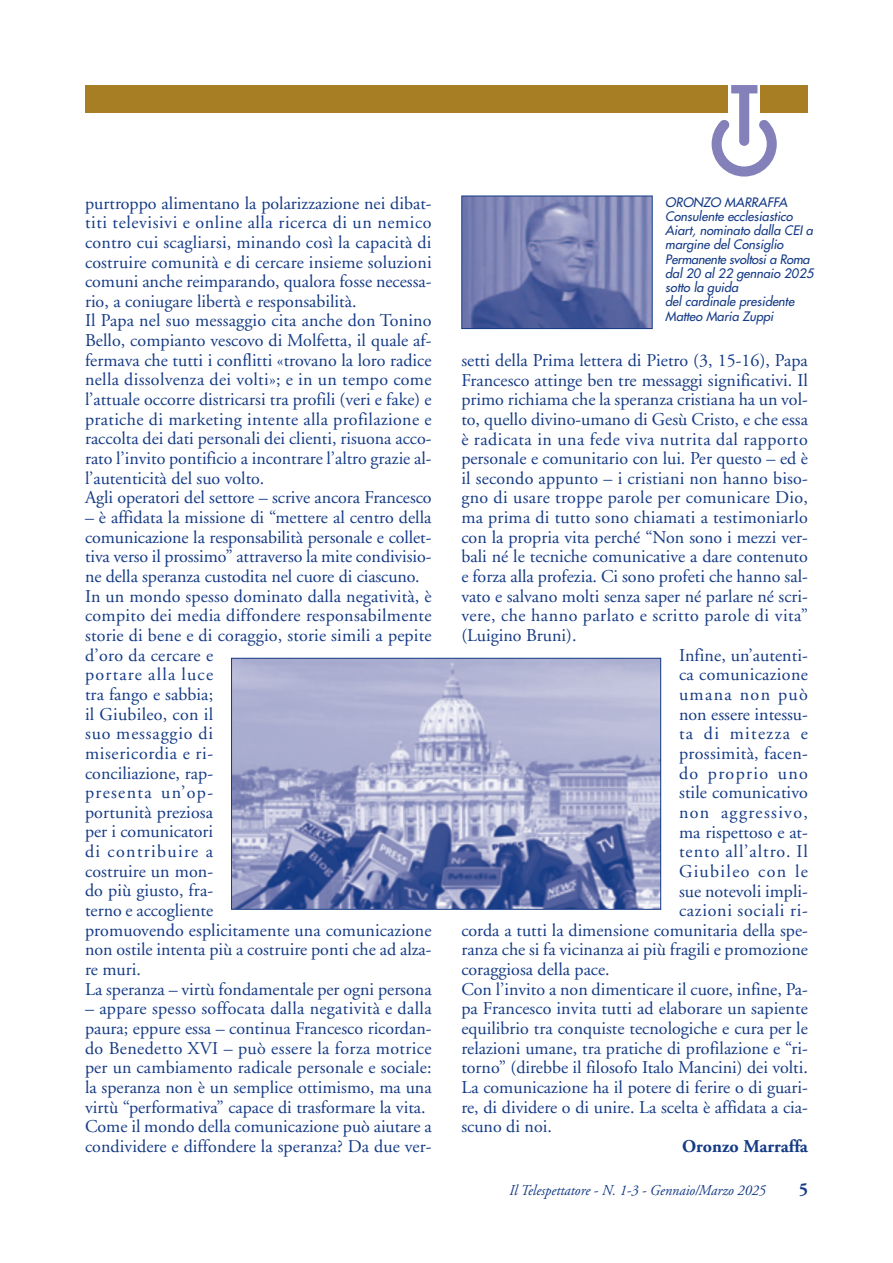
<style>
.page{position:relative;width:893px;height:1263px;background:#fff}
.page>*{position:absolute;margin:0;border:0;box-sizing:border-box;transform-origin:0 0}
.t1{font:18px/19.6px "Adobe Garamond";color:#143a85}
.t2{font:18px "Adobe Garamond";letter-spacing:.03em;color:#143a85}
.t3{font:18px "Adobe Garamond";letter-spacing:.02em;color:#143a85}
.t4{font:18px "Adobe Garamond";letter-spacing:.075em;color:#143a85}
.t5{font:18px "Adobe Garamond";letter-spacing:.055em;color:#143a85}
.t6{font:18px "Adobe Garamond";letter-spacing:.04em;color:#143a85}
.t7{font:700 18px "Adobe Garamond";color:#143a85}
.t8{font:700 18px "Adobe Garamond";color:#143a85;scale:.95 1}
.t9{font:italic 15px "Adobe Garamond";color:#143a85;scale:.95 1}
.t10{font:italic 12.75px/14.2px "Futura";color:#143a85}
</style>
<div class="page">
<svg style="left:712px;top:85px;width:65px;height:92px"></svg>
<div style="left:85px;top:85px;width:643px;height:27px;background:#a77e23"></div>
<div style="left:761px;top:85px;width:47px;height:27px;background:#a77e23"></div>
<img style="left:463px;top:198px;width:188px;height:129px">
<div style="left:461px;top:196px;width:192px;height:133px;border:1px solid #143a85"></div>
<img style="left:233px;top:660px;width:426px;height:248px">
<div style="left:231px;top:658px;width:430px;height:252px;border:1px solid #143a85"></div>
<p class="t1" style="left:85px;top:195px;width:348px">purtroppo alimentano la polarizzazione nei dibat&shy;titi televisivi e online alla ricerca di un nemico contro cui scagliarsi, minando così la capacità di costruire comunità e di cercare insieme soluzioni comuni anche reimparando, qualora fosse necessa&shy;rio, a coniugare libertà e responsabilità.<br>Il Papa nel suo messaggio cita anche don Tonino Bello, compianto vescovo di Molfetta, il quale af&shy;fermava che tutti i conflitti «trovano la loro radice nella dissolvenza dei volti»; e in un tempo come l’attuale occorre districarsi tra profili (veri e fake) e pratiche di marketing intente alla profilazione e raccolta dei dati personali dei clienti, risuona acco&shy;rato l’invito pontificio a incontrare l’altro grazie al&shy;l’autenticità del suo volto.<br>Agli operatori del settore – scrive ancora Francesco</p>
<p class="t1" style="left:85px;top:509px;width:348px">– è affidata la missione di “mettere al centro della comunicazione la responsabilità personale e collet&shy;tiva verso il prossimo” attraverso la mite condivisio&shy;ne della speranza custodita nel cuore di ciascuno.<br>In un mondo spesso dominato dalla negatività, è compito dei media diffondere responsabilmente storie di bene e di coraggio, storie simili a pepite d’oro da cercare e<br>portare alla luce<br>tra fango e sabbia;<br>il Giubileo, con il<br>suo messaggio di<br>misericordia e ri-<br>conciliazione, rap-<br>presenta un’op-<br>portunità preziosa<br>per i comunicatori<br>di contribuire a<br>costruire un mon-<br>do più giusto, fra-<br>terno e accogliente<br>promuovendo esplicitamente una comunicazione non ostile intenta più a costruire ponti che ad alza&shy;re muri.<br>La speranza – virtù fondamentale per ogni persona</p>
<p class="t1" style="left:85px;top:1000px;width:348px">– appare spesso soffocata dalla negatività e dalla paura; eppure essa – continua Francesco ricordan&shy;do Benedetto XVI – può essere la forza motrice per un cambiamento radicale personale e sociale: la speranza non è un semplice ottimismo, ma una virtù “performativa” capace di trasformare la vita.<br>Come il mondo della comunicazione può aiutare a condividere e diffondere la speranza? Da due ver-</p>
<p class="t10" style="left:665px;top:196px;width:152px">ORONZO MARRAFFA<br>Consulente ecclesiastico<br>Aiart, nominato dalla CEI a margine del Consiglio<br>Permanente svoltosi a Roma dal 20 al 22 gennaio 2025 sotto la guida<br>del cardinale presidente<br>Matteo Maria Zuppi</p>
<p class="t1" style="left:461px;top:352px;width:348px">setti della Prima lettera di Pietro (3, 15-16), Papa</p>
<p class="t1" style="left:461px;top:372px;width:348px">Francesco attinge ben tre messaggi significativi. Il</p>
<p class="t1" style="left:461px;top:391px;width:348px">primo richiama che la speranza cristiana ha un vol-</p>
<p class="t1" style="left:461px;top:411px;width:348px">to, quello divino-umano di Gesù Cristo, e che essa</p>
<p class="t2" style="left:461px;top:432px;width:348px">è radicata in una fede viva nutrita dal rapporto</p>
<p class="t1" style="left:461px;top:450px;width:348px">personale e comunitario con lui. Per questo – ed è</p>
<p class="t1" style="left:461px;top:470px;width:348px">il secondo appunto – i cristiani non hanno biso-</p>
<p class="t3" style="left:461px;top:491px;width:348px">gno di usare troppe parole per comunicare Dio,</p>
<p class="t1" style="left:461px;top:509px;width:348px">ma prima di tutto sono chiamati a testimoniarlo</p>
<p class="t1" style="left:461px;top:529px;width:348px">con la propria vita perché “Non sono i mezzi ver-</p>
<p class="t1" style="left:461px;top:549px;width:348px">bali né le tecniche comunicative a dare contenuto</p>
<p class="t1" style="left:461px;top:568px;width:348px">e forza alla profezia. Ci sono profeti che hanno sal-</p>
<p class="t1" style="left:461px;top:588px;width:348px">vato e salvano molti senza saper né parlare né scri-</p>
<p class="t2" style="left:461px;top:608px;width:348px">vere, che hanno parlato e scritto parole di vita”</p>
<p class="t1" style="left:461px;top:627px;width:117px">(Luigino Bruni).</p>
<p class="t1" style="left:679px;top:647px;width:130px">Infine, un’autenti-</p>
<p class="t3" style="left:679px;top:667px;width:130px">ca comunicazione</p>
<p class="t4" style="left:679px;top:687px;width:130px">umana non può</p>
<p class="t1" style="left:679px;top:706px;width:130px">non essere intessu-</p>
<p class="t4" style="left:679px;top:726px;width:130px">ta di mitezza e</p>
<p class="t3" style="left:679px;top:746px;width:130px">prossimità, facen-</p>
<p class="t4" style="left:679px;top:766px;width:130px">do proprio uno</p>
<p class="t1" style="left:679px;top:784px;width:130px">stile comunicativo</p>
<p class="t4" style="left:679px;top:805px;width:130px">non aggressivo,</p>
<p class="t1" style="left:679px;top:824px;width:130px">ma rispettoso e at-</p>
<p class="t5" style="left:679px;top:844px;width:130px">tento all’altro. Il</p>
<p class="t4" style="left:679px;top:864px;width:130px">Giubileo con le</p>
<p class="t1" style="left:679px;top:883px;width:130px">sue notevoli impli-</p>
<p class="t6" style="left:679px;top:903px;width:130px">cazioni sociali ri-</p>
<p class="t1" style="left:461px;top:922px;width:348px">corda a tutti la dimensione comunitaria della spe-</p>
<p class="t1" style="left:461px;top:942px;width:348px">ranza che si fa vicinanza ai più fragili e promozione</p>
<p class="t1" style="left:461px;top:961px;width:150px">coraggiosa della pace.</p>
<p class="t1" style="left:461px;top:981px;width:348px">Con l’invito a non dimenticare il cuore, infine, Pa-</p>
<p class="t1" style="left:461px;top:1000px;width:348px">pa Francesco invita tutti ad elaborare un sapiente</p>
<p class="t1" style="left:461px;top:1020px;width:348px">equilibrio tra conquiste tecnologiche e cura per le</p>
<p class="t1" style="left:461px;top:1040px;width:348px">relazioni umane, tra pratiche di profilazione e “ri-</p>
<p class="t1" style="left:461px;top:1059px;width:348px">torno” (direbbe il filosofo Italo Mancini) dei volti.</p>
<p class="t1" style="left:461px;top:1079px;width:348px">La comunicazione ha il potere di ferire o di guari-</p>
<p class="t1" style="left:461px;top:1099px;width:348px">re, di dividere o di unire. La scelta è affidata a cia-</p>
<p class="t1" style="left:461px;top:1118px;width:92px">scuno di noi.</p>
<p class="t7" style="left:682px;top:1139px;width:127px">Oronzo Marraffa</p>
<p class="t9" style="left:509px;top:1184px;width:272px">Il Telespettatore - N. 1-3 - Gennaio/Marzo 2025</p>
<p class="t8" style="left:799px;top:1182px;width:11px">5</p>
</div>
